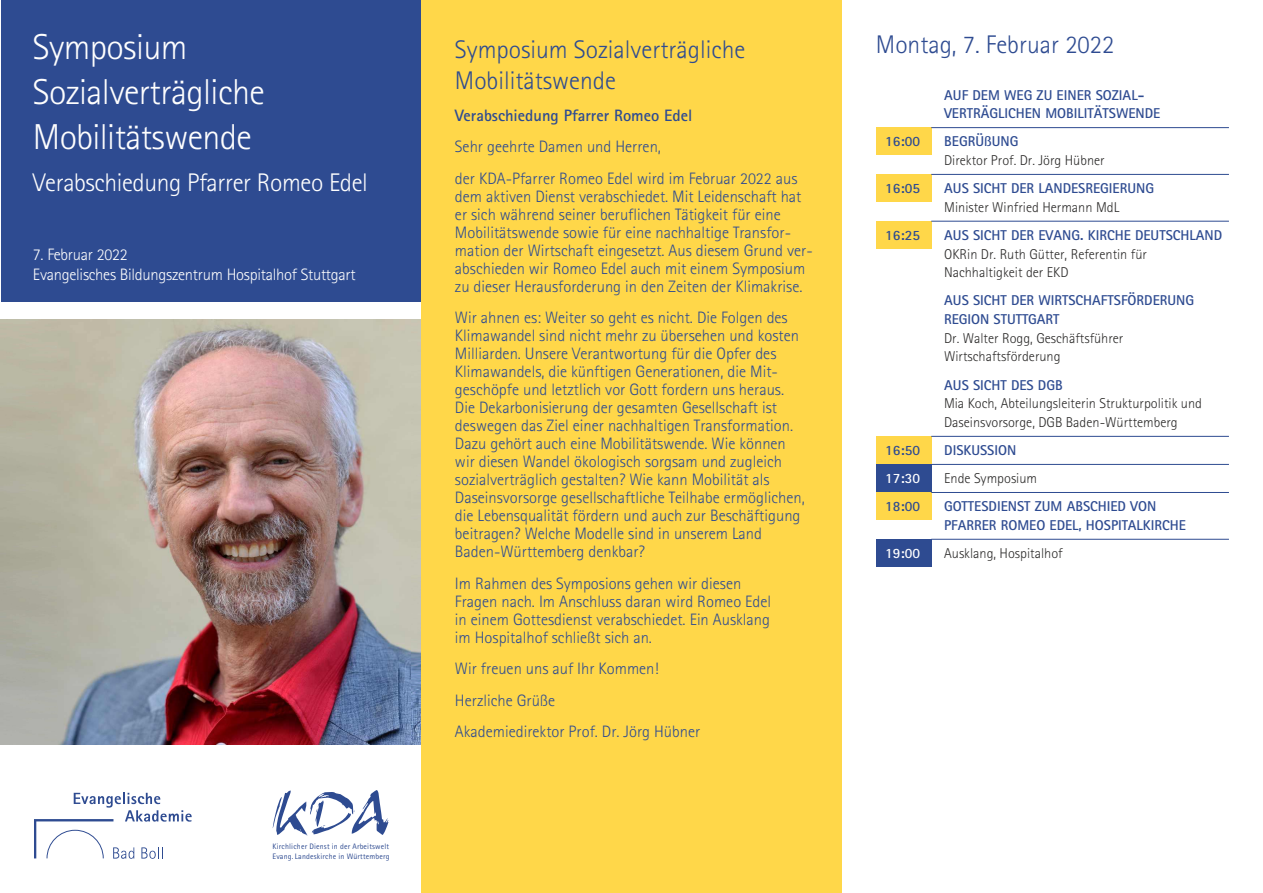
<style>
.page{position:relative;width:1263px;height:893px;background:#fff}
.page>*{position:absolute;margin:0;border:0;box-sizing:border-box;transform-origin:0 0}
.t1{font:300 36px/45px "Agfa Rotis Sans Serif";letter-spacing:-.015em;color:#fefefe}
.t2{font:300 25.5px/31.5px "Agfa Rotis Sans Serif";color:#2e4b91}
.t3{font:300 25.5px "Agfa Rotis Sans Serif";letter-spacing:-.015em;color:#fefefe}
.t4{font:300 16.5px/18px "Agfa Rotis Sans Serif";color:#2e4b91}
.t5{font:300 16.5px/19.5px "Agfa Rotis Sans Serif";letter-spacing:-.015em;color:#fefefe}
.t6{font:700 16.5px "Agfa Rotis Sans Serif";color:#2e4b91}
.t7{font:700 14.25px/18.8px "Agfa Rotis Sans Serif";color:#2e4b91}
.t8{font:300 14.25px/18.8px "Agfa Rotis Sans Serif";color:#2b2a29}
.t9{font:700 14.25px "Agfa Rotis Sans Serif";color:#fefefe}
.t10{font:7.95px/9.6px "Agfa Rotis Sans Serif";letter-spacing:.02em;color:#2e4b91}
</style>
<div class="page">
<div style="left:1px;top:0;width:433px;height:302px;background:#2e4b91"></div>
<img style="left:410px;top:320px;width:11px;height:425px">
<img style="left:57px;top:320px;width:353px;height:425px">
<svg style="left:34px;top:793px;width:158px;height:66px"></svg>
<svg style="left:273px;top:790px;width:115px;height:45px"></svg>
<div style="left:876px;top:464px;width:55px;height:28px;background:#2e4b91"></div>
<hr style="left:931px;top:464px;width:298px;height:1px;background:#2e4b91">
<div style="left:876px;top:539px;width:55px;height:27px;background:#2e4b91"></div>
<hr style="left:931px;top:539px;width:298px;height:1px;background:#2e4b91">
<div style="left:876px;top:174px;width:55px;height:28px;background:#ffd749"></div>
<hr style="left:931px;top:174px;width:298px;height:1px;background:#2e4b91">
<div style="left:876px;top:127px;width:55px;height:28px;background:#ffd749"></div>
<hr style="left:931px;top:127px;width:298px;height:1px;background:#2e4b91">
<div style="left:876px;top:492px;width:55px;height:28px;background:#ffd749"></div>
<hr style="left:931px;top:492px;width:298px;height:1px;background:#2e4b91">
<div style="left:876px;top:436px;width:55px;height:28px;background:#ffd749"></div>
<hr style="left:931px;top:436px;width:298px;height:1px;background:#2e4b91">
<div style="left:876px;top:221px;width:55px;height:27px;background:#ffd749"></div>
<hr style="left:931px;top:221px;width:298px;height:1px;background:#2e4b91">
<div style="left:421px;top:0;width:421px;height:893px;background:#ffd749"></div>
<h1 class="t1" style="left:33px;top:28px;width:233px">Symposium<br>Sozialverträgliche<br>Mobilitätswende</h1>
<h2 class="t3" style="left:33px;top:174px;width:336px">Verabschiedung Pfarrer Romeo Edel</h2>
<p class="t5" style="left:33px;top:246px;width:324px">7. Februar 2022<br>Evangelisches Bildungszentrum Hospitalhof Stuttgart</p>
<p class="t10" style="left:273px;top:842px;width:119px">Kirchlicher Dienst in der Arbeitswelt<br>Evang. Landeskirche in Württemberg</p>
<h2 class="t2" style="left:455px;top:36px;width:292px">Symposium Sozialverträgliche<br>Mobilitätswende</h2>
<p class="t6" style="left:455px;top:109px;width:239px">Verabschiedung Pfarrer Romeo Edel</p>
<p class="t4" style="left:455px;top:132px;width:344px;line-height:31.5px">Sehr geehrte Damen und Herren,<br>der KDA-Pfarrer Romeo Edel wird im Februar 2022 aus</p>
<p class="t4" style="left:455px;top:189px;width:359px">dem aktiven Dienst verabschiedet. Mit Leidenschaft hat er sich während seiner beruflichen Tätigkeit für eine Mobilitätswende sowie für eine nachhaltige Transfor&shy;mation der Wirtschaft eingesetzt. Aus diesem Grund ver&shy;abschieden wir Romeo Edel auch mit einem Symposium zu dieser Herausforderung in den Zeiten der Klimakrise.</p>
<p class="t4" style="left:455px;top:310px;width:351px">Wir ahnen es: Weiter so geht es nicht. Die Folgen des Klimawandel sind nicht mehr zu übersehen und kosten Milliarden. Unsere Verantwortung für die Opfer des Klimawandels, die künftigen Generationen, die Mit&shy;geschöpfe und letztlich vor Gott fordern uns heraus.<br>Die Dekarbonisierung der gesamten Gesellschaft ist deswegen das Ziel einer nachhaltigen Transformation.<br>Dazu gehört auch eine Mobilitätswende. Wie können wir diesen Wandel ökologisch sorgsam und zugleich sozialverträglich gestalten? Wie kann Mobilität als Daseinsvorsorge gesellschaftliche Teilhabe ermöglichen, die Lebensqualität fördern und auch zur Beschäftigung beitragen? Welche Modelle sind in unserem Land Baden-Württemberg denkbar?</p>
<p class="t4" style="left:455px;top:576px;width:318px">Im Rahmen des Symposions gehen wir diesen Fragen nach. Im Anschluss daran wird Romeo Edel in einem Gottesdienst verabschiedet. Ein Ausklang im Hospitalhof schließt sich an.</p>
<p class="t4" style="left:455px;top:654px;width:247px;line-height:31.5px">Wir freuen uns auf Ihr Kommen!<br>Herzliche Grüße<br>Akademiedirektor Prof. Dr. Jörg Hübner</p>
<h2 class="t2" style="left:876px;top:31px;width:240px">Montag, 7. Februar 2022</h2>
<p class="t7" style="left:944px;top:87px;width:218px">AUF DEM WEG ZU EINER SOZIAL-<br>VERTRÄGLICHEN MOBILITÄTSWENDE</p>
<p class="t7" style="left:885px;top:134px;width:36px">16:00</p>
<p class="t7" style="left:944px;top:134px;width:76px">BEGRÜßUNG</p>
<p class="t8" style="left:944px;top:152px;width:162px">Direktor Prof. Dr. Jörg Hübner</p>
<p class="t7" style="left:885px;top:180px;width:36px">16:05</p>
<p class="t7" style="left:944px;top:180px;width:211px">AUS SICHT DER LANDESREGIERUNG</p>
<p class="t8" style="left:944px;top:199px;width:176px">Minister Winfried Hermann MdL</p>
<p class="t7" style="left:885px;top:227px;width:36px">16:25</p>
<p class="t7" style="left:944px;top:227px;width:279px">AUS SICHT DER EVANG. KIRCHE DEUTSCHLAND</p>
<p class="t8" style="left:944px;top:246px;width:204px">OKRin Dr. Ruth Gütter, Referentin für<br>Nachhaltigkeit der EKD</p>
<p class="t7" style="left:944px;top:293px;width:252px">AUS SICHT DER WIRTSCHAFTSFÖRDERUNG<br>REGION STUTTGART</p>
<p class="t8" style="left:944px;top:330px;width:181px">Dr. Walter Rogg, Geschäftsführer<br>Wirtschaftsförderung</p>
<p class="t7" style="left:944px;top:377px;width:120px">AUS SICHT DES DGB</p>
<p class="t8" style="left:944px;top:395px;width:260px">Mia Koch, Abteilungsleiterin Strukturpolitik und<br>Daseinsvorsorge, DGB Baden-Württemberg</p>
<p class="t7" style="left:885px;top:442px;width:36px">16:50</p>
<p class="t7" style="left:944px;top:442px;width:74px">DISKUSSION</p>
<p class="t9" style="left:885px;top:473px;width:36px">17:30</p>
<p class="t8" style="left:944px;top:470px;width:94px">Ende Symposium</p>
<p class="t7" style="left:885px;top:498px;width:36px">18:00</p>
<p class="t7" style="left:944px;top:498px;width:243px">GOTTESDIENST ZUM ABSCHIED VON<br>PFARRER ROMEO EDEL, HOSPITALKIRCHE</p>
<p class="t9" style="left:885px;top:548px;width:36px">19:00</p>
<p class="t8" style="left:944px;top:545px;width:120px">Ausklang, Hospitalhof</p>
</div>
